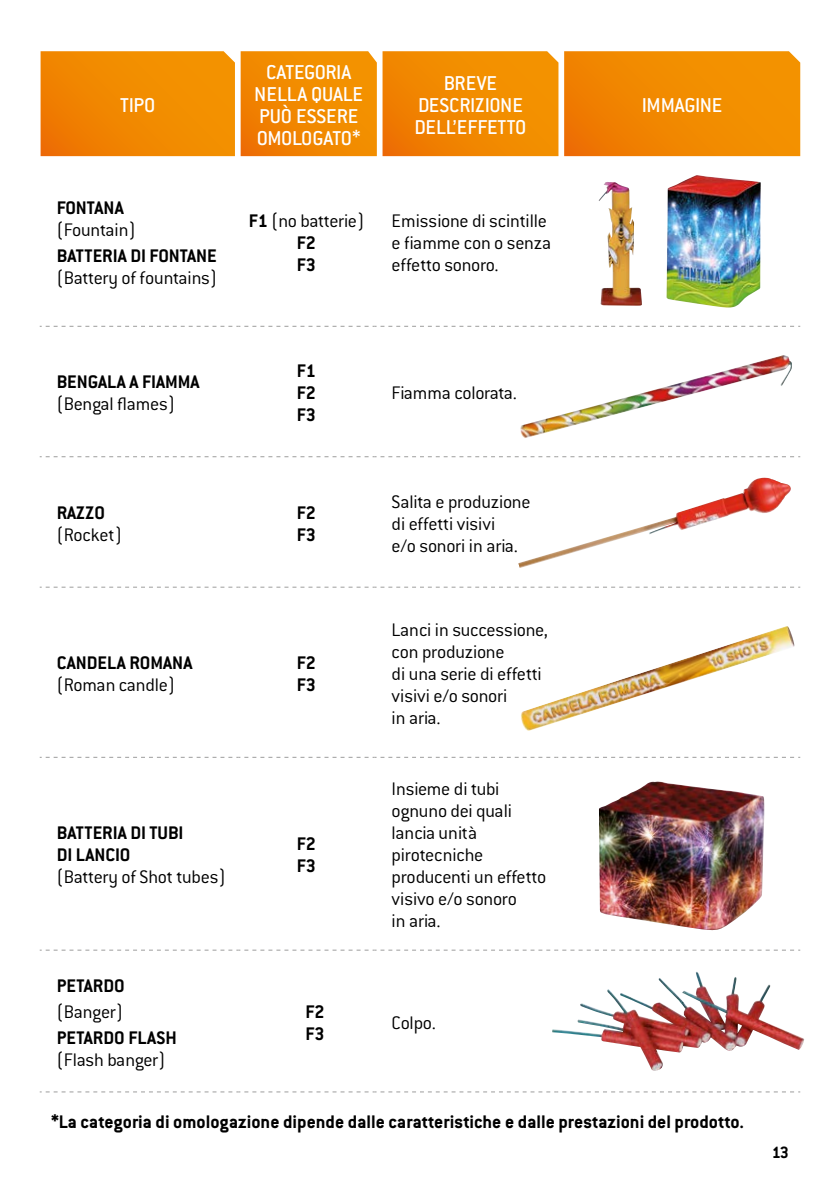
<style>
.page{position:relative;width:840px;height:1191px;background:#fff}
.page>*{position:absolute;margin:0;border:0;box-sizing:border-box;transform-origin:0 0}
.t1{font:500 22px/22px "Conduit ITC";letter-spacing:-.005em;color:#fff;text-align:center}
.t2{font:300 20px/22px "Conduit ITC";letter-spacing:-.015em;color:#000}
.t3{font:700 20px/22px "Conduit ITC";color:#000}
.t4{font:700 18px "Conduit ITC";color:#000}
.s1{font-weight:700}
</style>
<div class="page">
<svg style="left:40px;top:326px;width:759px;height:1px"></svg>
<svg style="left:40px;top:456px;width:759px;height:1px"></svg>
<svg style="left:40px;top:586px;width:759px;height:1px"></svg>
<svg style="left:40px;top:757px;width:759px;height:1px"></svg>
<svg style="left:40px;top:949px;width:759px;height:1px"></svg>
<svg style="left:40px;top:1091px;width:759px;height:1px"></svg>
<img style="left:598px;top:182px;width:43px;height:124px">
<img style="left:666px;top:175px;width:94px;height:133px">
<img style="left:599px;top:781px;width:165px;height:150px">
<img style="left:552px;top:972px;width:252px;height:98px">
<img style="left:520px;top:355px;width:271px;height:83px">
<img style="left:521px;top:626px;width:273px;height:105px">
<img style="left:518px;top:478px;width:272px;height:90px">
<svg style="left:41px;top:51px;width:335px;height:105px;background:#f18b06"></svg>
<svg style="left:382px;top:51px;width:176px;height:105px;background:#f18b04"></svg>
<svg style="left:564px;top:51px;width:235px;height:105px;background:#f18901"></svg>
<p class="t1" style="left:120px;top:94px;width:37px">TIPO</p>
<p class="t3" style="left:57px;top:196px;width:68px">FONTANA</p>
<p class="t2" style="left:57px;top:219px;width:80px">(Fountain)</p>
<p class="t3" style="left:57px;top:244px;width:161px">BATTERIA DI FONTANE</p>
<p class="t2" style="left:57px;top:267px;width:162px">(Battery of fountains)</p>
<p class="t1" style="left:254px;top:61px;width:110px">CATEGORIA<br>NELLA QUALE<br>PUÒ ESSERE<br>OMOLOGATO*</p>
<p class="t1" style="left:414px;top:72px;width:113px">BREVE<br>DESCRIZIONE<br>DELL’EFFETTO</p>
<p class="t2" style="left:248px;top:210px;width:117px;text-align:center"><span class="s1">F1</span> (no batterie)<br><span class="s1">F2<br>F3</span></p>
<p class="t2" style="left:391px;top:209px;width:161px">Emissione di scintille e fiamme con o senza effetto sonoro.</p>
<p class="t1" style="left:641px;top:94px;width:82px">IMMAGINE</p>
<p class="t3" style="left:57px;top:371px;width:144px">BENGALA A FIAMMA</p>
<p class="t2" style="left:57px;top:393px;width:120px">(Bengal flames)</p>
<p class="t3" style="left:57px;top:501px;width:50px">RAZZO</p>
<p class="t2" style="left:57px;top:523px;width:66px">(Rocket)</p>
<p class="t3" style="left:57px;top:651px;width:137px">CANDELA ROMANA</p>
<p class="t2" style="left:57px;top:674px;width:120px">(Roman candle)</p>
<p class="t3" style="left:57px;top:821px;width:128px">BATTERIA DI TUBI<br>DI LANCIO</p>
<p class="t2" style="left:57px;top:866px;width:170px">(Battery of Shot tubes)</p>
<p class="t3" style="left:57px;top:974px;width:69px">PETARDO</p>
<p class="t2" style="left:57px;top:1000px;width:67px">(Banger)</p>
<p class="t3" style="left:57px;top:1026px;width:121px">PETARDO FLASH</p>
<p class="t2" style="left:57px;top:1048px;width:110px">(Flash banger)</p>
<p class="t3" style="left:297px;top:359px;width:21px;text-align:justify">F1<br>F2<br>F3</p>
<p class="t2" style="left:391px;top:382px;width:127px">Fiamma colorata.</p>
<p class="t3" style="left:297px;top:501px;width:21px">F2<br>F3</p>
<p class="t2" style="left:391px;top:490px;width:140px">Salita e produzione di effetti visivi<br>e/o sonori in aria.</p>
<p class="t3" style="left:297px;top:651px;width:21px">F2<br>F3</p>
<p class="t3" style="left:297px;top:832px;width:21px">F2<br>F3</p>
<p class="t2" style="left:391px;top:618px;width:158px">Lanci in successione, con produzione<br>di una serie di effetti visivi e/o sonori<br>in aria.</p>
<p class="t2" style="left:391px;top:778px;width:156px">Insieme di tubi ognuno dei quali lancia unità pirotecniche producenti un effetto visivo e/o sonoro<br>in aria.</p>
<p class="t3" style="left:305px;top:1000px;width:21px">F2<br>F3</p>
<p class="t2" style="left:391px;top:1011px;width:46px">Colpo.</p>
<p class="t3" style="left:51px;top:1110px;width:694px">*La categoria di omologazione dipende dalle caratteristiche e dalle prestazioni del prodotto.</p>
<p class="t4" style="left:771px;top:1142px;width:18px">13</p>
</div>
